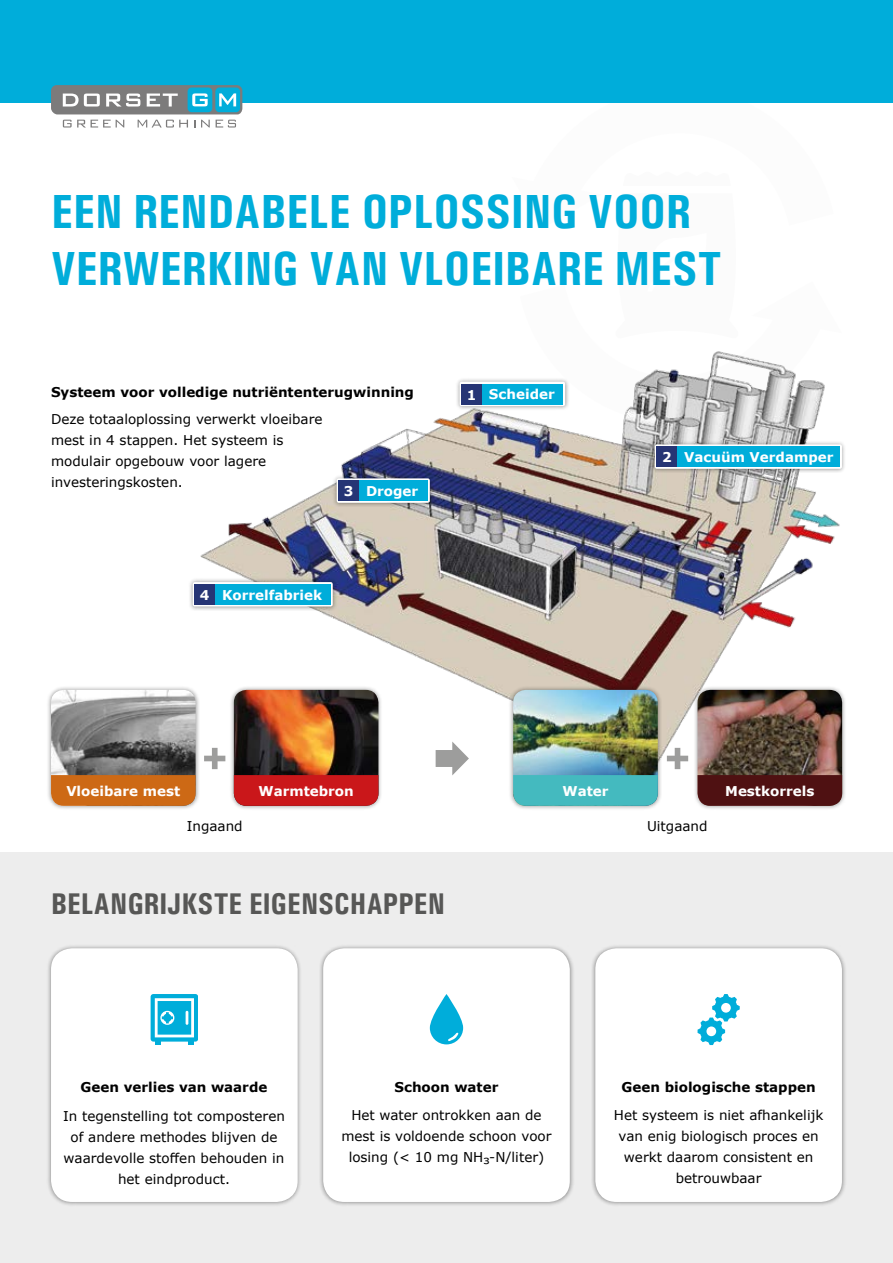
<style>
.page{position:relative;width:893px;height:1263px;background:#fff}
.page>*{position:absolute;margin:0;border:0;box-sizing:border-box;transform-origin:0 0}
.t1{font:700 condensed 48px "Univers";color:#00adda}
.t2{font:700 condensed 30px "Univers";color:#575756}
.t3{font:13.5px/21px "Verdana";color:#000;text-align:center}
.t4{font:700 13.5px "Verdana";color:#000}
.t5{font:700 13.5px "Verdana";color:#fff}
</style>
<div class="page">
<svg style="left:512px;top:102px;width:322px;height:1px"></svg>
<div style="left:0;top:0;width:893px;height:102px;background:#00adda"></div>
<div style="left:0;top:852px;width:893px;height:411px;background:#ededed"></div>
<div style="left:47px;top:944px;width:255px;height:262px;background:#000;opacity:.4"></div>
<div style="left:51px;top:948px;width:247px;height:254px;background:#fff;border-radius:21px"></div>
<div style="left:319px;top:944px;width:255px;height:262px;background:#000;opacity:.4"></div>
<div style="left:323px;top:948px;width:247px;height:254px;background:#fff;border-radius:21px"></div>
<div style="left:591px;top:944px;width:255px;height:262px;background:#000;opacity:.4"></div>
<div style="left:595px;top:948px;width:247px;height:254px;background:#fff;border-radius:21px"></div>
<svg style="left:151px;top:994px;width:46px;height:51px"></svg>
<svg style="left:430px;top:994px;width:33px;height:50px"></svg>
<svg style="left:698px;top:994px;width:42px;height:51px"></svg>
<img style="left:200px;top:351px;width:640px;height:416px">
<div style="left:650px;top:440px;width:197px;height:33px;background:#000;opacity:.4"></div>
<div style="left:655px;top:444px;width:187px;height:25px;background:#fff;border-radius:2px"></div>
<div style="left:677px;top:446px;width:163px;height:21px;background:#00adda"></div>
<div style="left:656px;top:446px;width:21px;height:21px;background:#263575"></div>
<div style="left:455px;top:377px;width:115px;height:33px;background:#000;opacity:.4"></div>
<svg style="left:460px;top:382px;width:105px;height:24px"></svg>
<div style="left:482px;top:384px;width:81px;height:20px;background:#00adda"></div>
<div style="left:461px;top:384px;width:21px;height:20px;background:#263575"></div>
<div style="left:332px;top:474px;width:103px;height:33px;background:#000;opacity:.4"></div>
<div style="left:337px;top:478px;width:93px;height:25px;background:#fff;border-radius:2px"></div>
<div style="left:359px;top:480px;width:68px;height:21px;background:#00adda"></div>
<div style="left:338px;top:480px;width:21px;height:21px;background:#263575"></div>
<div style="left:188px;top:577px;width:149px;height:34px;background:#000;opacity:.4"></div>
<div style="left:193px;top:582px;width:140px;height:24px;background:#fff;border-radius:2px"></div>
<div style="left:215px;top:584px;width:115px;height:21px;background:#00adda"></div>
<div style="left:194px;top:584px;width:21px;height:21px;background:#263575"></div>
<div style="left:46px;top:685px;width:154px;height:125px;background:#000;opacity:.4"></div>
<img style="left:51px;top:690px;width:145px;height:85px">
<svg style="left:51px;top:775px;width:145px;height:31px;background:#cc6a19"></svg>
<div style="left:693px;top:685px;width:154px;height:125px;background:#000;opacity:.4"></div>
<img style="left:698px;top:690px;width:144px;height:85px">
<div style="left:698px;top:775px;width:144px;height:31px;background:#4f1112"></div>
<div style="left:508px;top:685px;width:154px;height:125px;background:#000;opacity:.4"></div>
<img style="left:513px;top:690px;width:145px;height:85px">
<div style="left:513px;top:775px;width:145px;height:31px;background:#44babf"></div>
<div style="left:229px;top:685px;width:154px;height:125px;background:#000;opacity:.4"></div>
<img style="left:234px;top:690px;width:144px;height:85px">
<svg style="left:234px;top:775px;width:144px;height:31px;background:#c8191c"></svg>
<svg style="left:436px;top:741px;width:33px;height:34px"></svg>
<svg style="left:204px;top:748px;width:21px;height:21px"></svg>
<svg style="left:667px;top:748px;width:21px;height:21px"></svg>
<svg style="left:51px;top:85px;width:191px;height:29px;background:#7a98a0"></svg>
<svg style="left:63px;top:120px;width:61px;height:8px"></svg>
<svg style="left:138px;top:120px;width:50px;height:8px"></svg>
<svg style="left:201px;top:120px;width:9px;height:8px"></svg>
<svg style="left:216px;top:120px;width:20px;height:8px"></svg>
<p class="t1" style="left:51px;top:183px;width:641px">EEN RENDABELE OPLOSSING VOOR</p>
<p class="t1" style="left:51px;top:240px;width:672px">VERWERKING VAN VLOEIBARE MEST</p>
<p class="t4" style="left:51px;top:383px;width:364px">Systeem voor volledige nutriëntenterugwinning</p>
<p class="t3" style="left:51px;top:408px;width:273px;text-align:left">Deze totaaloplossing verwerkt vloeibare mest in 4 stappen. Het systeem is</p>
<p class="t3" style="left:51px;top:450px;width:217px;text-align:left">modulair opgebouw voor lagere investeringskosten.</p>
<p class="t5" style="left:344px;top:482px;width:11px">3</p>
<p class="t5" style="left:366px;top:481px;width:54px">Droger</p>
<p class="t5" style="left:200px;top:586px;width:11px">4</p>
<p class="t5" style="left:222px;top:585px;width:102px">Korrelfabriek</p>
<p class="t5" style="left:467px;top:385px;width:11px">1</p>
<p class="t5" style="left:489px;top:385px;width:67px">Scheider</p>
<p class="t5" style="left:662px;top:448px;width:11px">2</p>
<p class="t5" style="left:684px;top:447px;width:151px">Vacuüm Verdamper</p>
<p class="t5" style="left:66px;top:781px;width:115px">Vloeibare mest</p>
<p class="t5" style="left:258px;top:781px;width:97px">Warmtebron</p>
<p class="t5" style="left:562px;top:781px;width:48px">Water</p>
<p class="t5" style="left:725px;top:781px;width:91px">Mestkorrels</p>
<p class="t3" style="left:187px;top:816px;width:57px">Ingaand</p>
<p class="t3" style="left:647px;top:816px;width:62px">Uitgaand</p>
<p class="t2" style="left:51px;top:885px;width:395px">BELANGRIJKSTE EIGENSCHAPPEN</p>
<p class="t4" style="left:81px;top:1077px;width:188px">Geen verlies van waarde</p>
<p class="t3" style="left:63px;top:1105px;width:223px">In tegenstelling tot composteren of andere methodes blijven de waardevolle stoffen behouden in het eindproduct.</p>
<p class="t4" style="left:394px;top:1077px;width:105px">Schoon water</p>
<p class="t3" style="left:341px;top:1105px;width:212px">Het water ontrokken aan de mest is voldoende schoon voor losing (&lt; 10 mg NH3-N/liter)</p>
<p class="t4" style="left:622px;top:1077px;width:196px">Geen biologische stappen</p>
<p class="t3" style="left:614px;top:1105px;width:211px">Het systeem is niet afhankelijk van enig biologisch proces en werkt daarom consistent en betrouwbaar</p>
</div>
